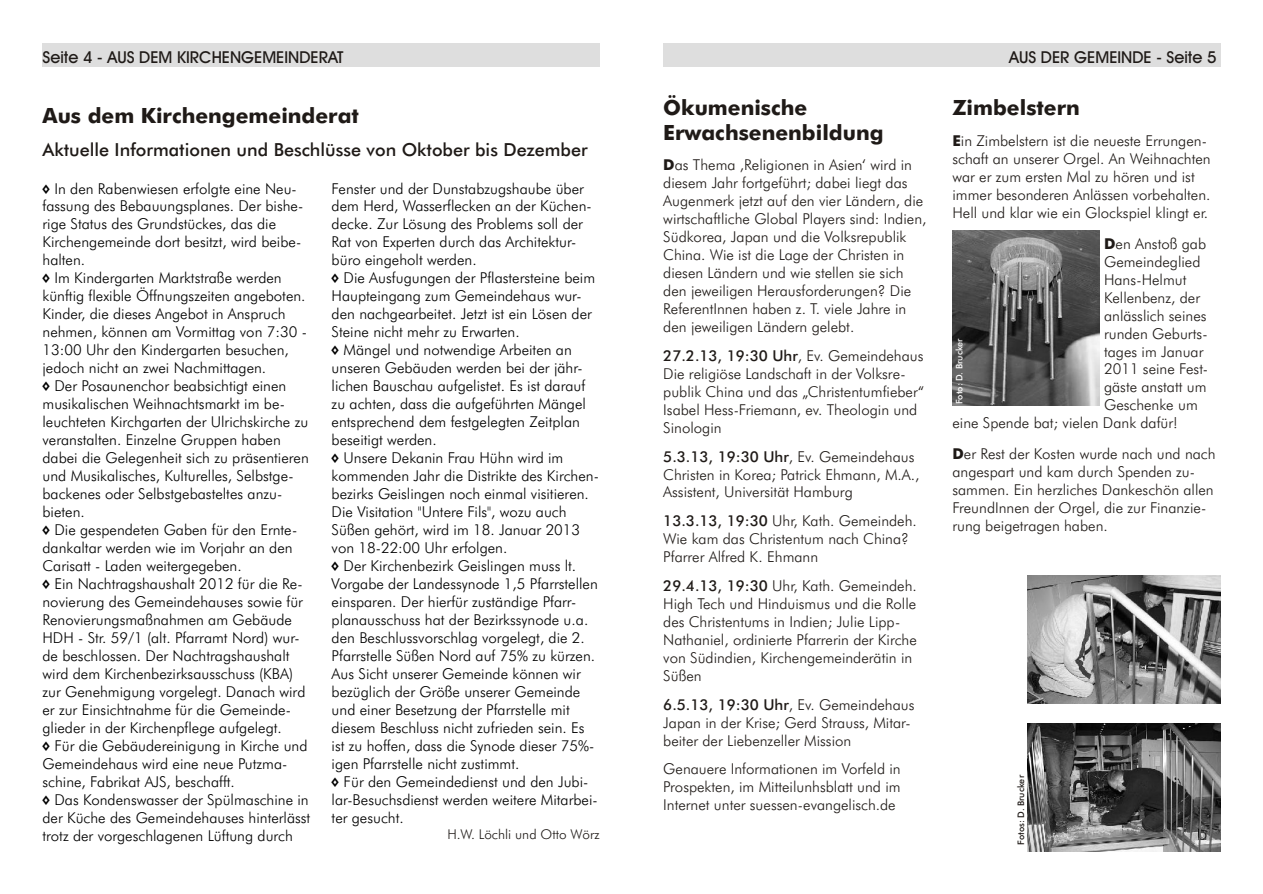
<style>
.page{position:relative;width:1263px;height:894px;background:#fff}
.page>*{position:absolute;margin:0;border:0;box-sizing:border-box;transform-origin:0 0}
.t1{font:700 21px/25.2px "Futura Md BT";color:#1f1a17}
.t2{font:18px "Futura Md BT";color:#1f1a17}
.t3{font:16.5px "Avant Garde Md BT";color:#1f1a17}
.t4{font:15px/18px "Futura Lt BT";color:#000}
.t5{font:15px/18px "Futura Lt BT";color:#1f1a17}
.t6{font:15px "Futura Md BT";color:#1f1a17}
.t7{font:13.5px "Futura Lt BT";color:#1f1a17}
.t8{font:9px "Futura Md BT";color:#1f1a17}
.t9{font:9px "Futura Md BT";color:#fff}
.s1{font-family:"Futura Md BT";font-weight:700}
.s2{font-family:"Futura Lt BT"}
.s3{font-family:"Futura Md BT"}
</style>
<div class="page">
<div style="left:43px;top:44px;width:557px;height:23px;background:#dedede"></div>
<div style="left:663px;top:44px;width:557px;height:23px;background:#dedede"></div>
<img style="left:952px;top:231px;width:148px;height:174px">
<img style="left:1028px;top:575px;width:192px;height:128px">
<img style="left:1028px;top:723px;width:192px;height:128px">
<p class="t3" style="left:43px;top:50px;width:302px">Seite 4 - AUS DEM KIRCHENGEMEINDERAT</p>
<p class="t3" style="left:1009px;top:50px;width:209px">AUS DER GEMEINDE - Seite 5</p>
<h1 class="t1" style="left:43px;top:105px;width:318px">Aus dem Kirchengemeinderat</h1>
<p class="t2" style="left:43px;top:143px;width:547px">Aktuelle Informationen und Beschlüsse von Oktober bis Dezember</p>
<p class="t4" style="left:43px;top:181px;width:262px;text-indent:12px">In den Rabenwiesen erfolgte eine Neu&shy;fassung des Bebauungsplanes. Der bishe&shy;rige Status des Grundstückes, das die Kirchengemeinde dort besitzt, wird beibe&shy;halten.</p>
<p class="t4" style="left:43px;top:270px;width:266px;text-indent:12px">Im Kindergarten Marktstraße werden künftig flexible Öffnungszeiten angeboten.<br>Kinder, die dieses Angebot in Anspruch nehmen, können am Vormittag von 7:30 - 13:00 Uhr den Kindergarten besuchen, jedoch nicht an zwei Nachmittagen.</p>
<p class="t4" style="left:43px;top:378px;width:268px;text-indent:12px">Der Posaunenchor beabsichtigt einen musikalischen Weihnachtsmarkt im be&shy;leuchteten Kirchgarten der Ulrichskirche zu veranstalten. Einzelne Gruppen haben dabei die Gelegenheit sich zu präsentieren und Musikalisches, Kulturelles, Selbstge&shy;backenes oder Selbstgebasteltes anzu&shy;bieten.</p>
<p class="t4" style="left:43px;top:522px;width:256px;text-indent:12px">Die gespendeten Gaben für den Ernte&shy;dankaltar werden wie im Vorjahr an den<br>Carisatt - Laden weitergegeben.</p>
<p class="t4" style="left:43px;top:576px;width:264px;text-indent:12px">Ein Nachtragshaushalt 2012 für die Re&shy;novierung des Gemeindehauses sowie für Renovierungsmaßnahmen am Gebäude HDH - Str. 59/1 (alt. Pfarramt Nord) wur&shy;de beschlossen. Der Nachtragshaushalt wird dem Kirchenbezirksausschuss (KBA) zur Genehmigung vorgelegt. Danach wird er zur Einsichtnahme für die Gemeinde&shy;glieder in der Kirchenpflege aufgelegt.</p>
<p class="t4" style="left:43px;top:738px;width:266px;text-indent:12px">Für die Gebäudereinigung in Kirche und<br>Gemeindehaus wird eine neue Putzma&shy;schine, Fabrikat AJS, beschafft.</p>
<p class="t4" style="left:43px;top:792px;width:269px;text-align:justify;text-indent:12px">Das Kondenswasser der Spülmaschine in der Küche des Gemeindehauses hinterlässt trotz der vorgeschlagenen Lüftung durch</p>
<p class="t4" style="left:332px;top:181px;width:262px">Fenster und der Dunstabzugshaube über dem Herd, Wasserflecken an der Küchen&shy;decke. Zur Lösung des Problems soll der Rat von Experten durch das Architektur&shy;büro eingeholt werden.</p>
<p class="t4" style="left:344px;top:270px;width:253px">Die Ausfugungen der Pflastersteine beim</p>
<p class="t4" style="left:332px;top:288px;width:252px">Haupteingang zum Gemeindehaus wur-</p>
<p class="t4" style="left:332px;top:306px;width:262px">den nachgearbeitet. Jetzt ist ein Lösen der</p>
<p class="t4" style="left:332px;top:324px;width:190px">Steine nicht mehr zu Erwarten.</p>
<p class="t4" style="left:344px;top:342px;width:230px">Mängel und notwendige Arbeiten an</p>
<p class="t4" style="left:332px;top:360px;width:253px">unseren Gebäuden werden bei der jähr-</p>
<p class="t4" style="left:332px;top:378px;width:255px">lichen Bauschau aufgelistet. Es ist darauf</p>
<p class="t4" style="left:332px;top:396px;width:256px">zu achten, dass die aufgeführten Mängel</p>
<p class="t4" style="left:332px;top:414px;width:250px">entsprechend dem festgelegten Zeitplan</p>
<p class="t4" style="left:332px;top:432px;width:107px">beseitigt werden.</p>
<p class="t4" style="left:344px;top:450px;width:221px">Unsere Dekanin Frau Hühn wird im</p>
<p class="t4" style="left:332px;top:468px;width:269px">kommenden Jahr die Distrikte des Kirchen-</p>
<p class="t4" style="left:332px;top:486px;width:259px">bezirks Geislingen noch einmal visitieren.</p>
<p class="t4" style="left:332px;top:504px;width:236px">Die Visitation "Untere Fils", wozu auch</p>
<p class="t4" style="left:332px;top:522px;width:250px">Süßen gehört, wird im 18. Januar 2013</p>
<p class="t4" style="left:332px;top:540px;width:177px">von 18-22:00 Uhr erfolgen.</p>
<p class="t4" style="left:344px;top:558px;width:234px">Der Kirchenbezirk Geislingen muss lt.</p>
<p class="t4" style="left:332px;top:576px;width:268px">Vorgabe der Landessynode 1,5 Pfarrstellen</p>
<p class="t4" style="left:332px;top:594px;width:246px">einsparen. Der hierfür zuständige Pfarr-</p>
<p class="t4" style="left:332px;top:612px;width:258px">planausschuss hat der Bezirkssynode u.a.</p>
<p class="t4" style="left:332px;top:630px;width:255px">den Beschlussvorschlag vorgelegt, die 2.</p>
<p class="t4" style="left:332px;top:648px;width:265px">Pfarrstelle Süßen Nord auf 75% zu kürzen.</p>
<p class="t4" style="left:332px;top:666px;width:251px">Aus Sicht unserer Gemeinde können wir</p>
<p class="t4" style="left:332px;top:684px;width:250px">bezüglich der Größe unserer Gemeinde</p>
<p class="t4" style="left:332px;top:702px;width:240px">und einer Besetzung der Pfarrstelle mit</p>
<p class="t4" style="left:332px;top:720px;width:254px">diesem Beschluss nicht zufrieden sein. Es</p>
<p class="t4" style="left:332px;top:738px;width:264px">ist zu hoffen, dass die Synode dieser 75%-</p>
<p class="t4" style="left:332px;top:756px;width:189px">igen Pfarrstelle nicht zustimmt.</p>
<p class="t4" style="left:344px;top:774px;width:246px">Für den Gemeindedienst und den Jubi-</p>
<p class="t4" style="left:332px;top:792px;width:268px">lar-Besuchsdienst werden weitere Mitarbei-</p>
<p class="t4" style="left:332px;top:810px;width:74px">ter gesucht.</p>
<p class="t7" style="left:448px;top:829px;width:154px">H.W. Löchli und Otto Wörz</p>
<h1 class="t1" style="left:663px;top:97px;width:222px">Ökumenische<br>Erwachsenenbildung</h1>
<p class="t5" style="left:663px;top:157px;width:265px"><span class="s1">D</span>as Thema ‚Religionen in Asien‘ wird in diesem Jahr fortgeführt; dabei liegt das Augenmerk jetzt auf den vier Ländern, die wirtschaftliche Global Players sind: Indien, Südkorea, Japan und die Volksrepublik China. Wie ist die Lage der Christen in diesen Ländern und wie stellen sie sich den jeweiligen Herausforderungen? Die ReferentInnen haben z. T. viele Jahre in den jeweiligen Ländern gelebt.</p>
<p class="t6" style="left:663px;top:349px;width:262px">27.2.13, 19:30 Uhr<span class="s2">, Ev. Gemeindehaus</span></p>
<p class="t5" style="left:663px;top:366px;width:262px">Die religiöse Landschaft in der Volksre&shy;publik China und das „Christentumfieber“ Isabel Hess-Friemann, ev. Theologin und Sinologin</p>
<p class="t5" style="left:663px;top:449px;width:258px"><span class="s3">5.3.13, 19:30 Uhr</span>, Ev. Gemeindehaus<br>Christen in Korea; Patrick Ehmann, M.A.,<br>Assistent, Universität Hamburg</p>
<p class="t5" style="left:663px;top:513px;width:255px"><span class="s3">13.3.13, 19:30</span> Uhr, Kath. Gemeindeh.<br>Wie kam das Christentum nach China?<br>Pfarrer Alfred K. Ehmann</p>
<p class="t5" style="left:663px;top:578px;width:255px"><span class="s3">29.4.13, 19:30</span> Uhr, Kath. Gemeindeh.<br>High Tech und Hinduismus und die Rolle des Christentums in Indien; Julie Lipp-Nathaniel, ordinierte Pfarrerin der Kirche von Südindien, Kirchengemeinderätin in Süßen</p>
<p class="t5" style="left:663px;top:697px;width:253px"><span class="s3">6.5.13, 19:30 Uhr</span>, Ev. Gemeindehaus<br>Japan in der Krise; Gerd Strauss, Mitar&shy;beiter der Liebenzeller Mission</p>
<p class="t5" style="left:663px;top:761px;width:239px;text-align:justify">Genauere Informationen im Vorfeld in Prospekten, im Mitteilunhsblatt und im Internet unter suessen-evangelisch.de</p>
<h1 class="t1" style="left:952px;top:97px;width:129px">Zimbelstern</h1>
<p class="t5" style="left:952px;top:134px;width:260px"><span class="s1">E</span>in Zimbelstern ist die neueste Errungen&shy;schaft an unserer Orgel. An Weihnachten war er zum ersten Mal zu hören und ist immer besonderen Anlässen vorbehalten.<br>Hell und klar wie ein Glockspiel klingt er.</p>
<p class="t5" style="left:1104px;top:236px;width:104px"><span class="s1">D</span>en Anstoß gab</p>
<p class="t5" style="left:1104px;top:254px;width:98px">Gemeindeglied</p>
<p class="t5" style="left:1104px;top:272px;width:84px">Hans-Helmut</p>
<p class="t5" style="left:1104px;top:290px;width:98px">Kellenbenz, der</p>
<p class="t5" style="left:1104px;top:308px;width:104px">anlässlich seines</p>
<p class="t5" style="left:1104px;top:326px;width:105px">runden Geburts-</p>
<p class="t5" style="left:1104px;top:344px;width:101px">tages im Januar</p>
<p class="t5" style="left:1104px;top:362px;width:105px">2011 seine Fest-</p>
<p class="t5" style="left:1104px;top:380px;width:104px">gäste anstatt um</p>
<p class="t5" style="left:1104px;top:398px;width:95px">Geschenke um</p>
<p class="t5" style="left:952px;top:416px;width:227px">eine Spende bat; vielen Dank dafür!</p>
<p class="t5" style="left:952px;top:446px;width:265px"><span class="s1">D</span>er Rest der Kosten wurde nach und nach angespart und kam durch Spenden zu&shy;sammen. Ein herzliches Dankeschön allen FreundInnen der Orgel, die zur Finanzie&shy;rung beigetragen haben.</p>
<p class="t9" style="left:956px;top:404px;width:68px;rotate:-90deg">Foto: D. Brucker</p>
<p class="t8" style="left:1017px;top:845px;width:72px;rotate:-90deg">Fotos: D. Brucker</p>
</div>
